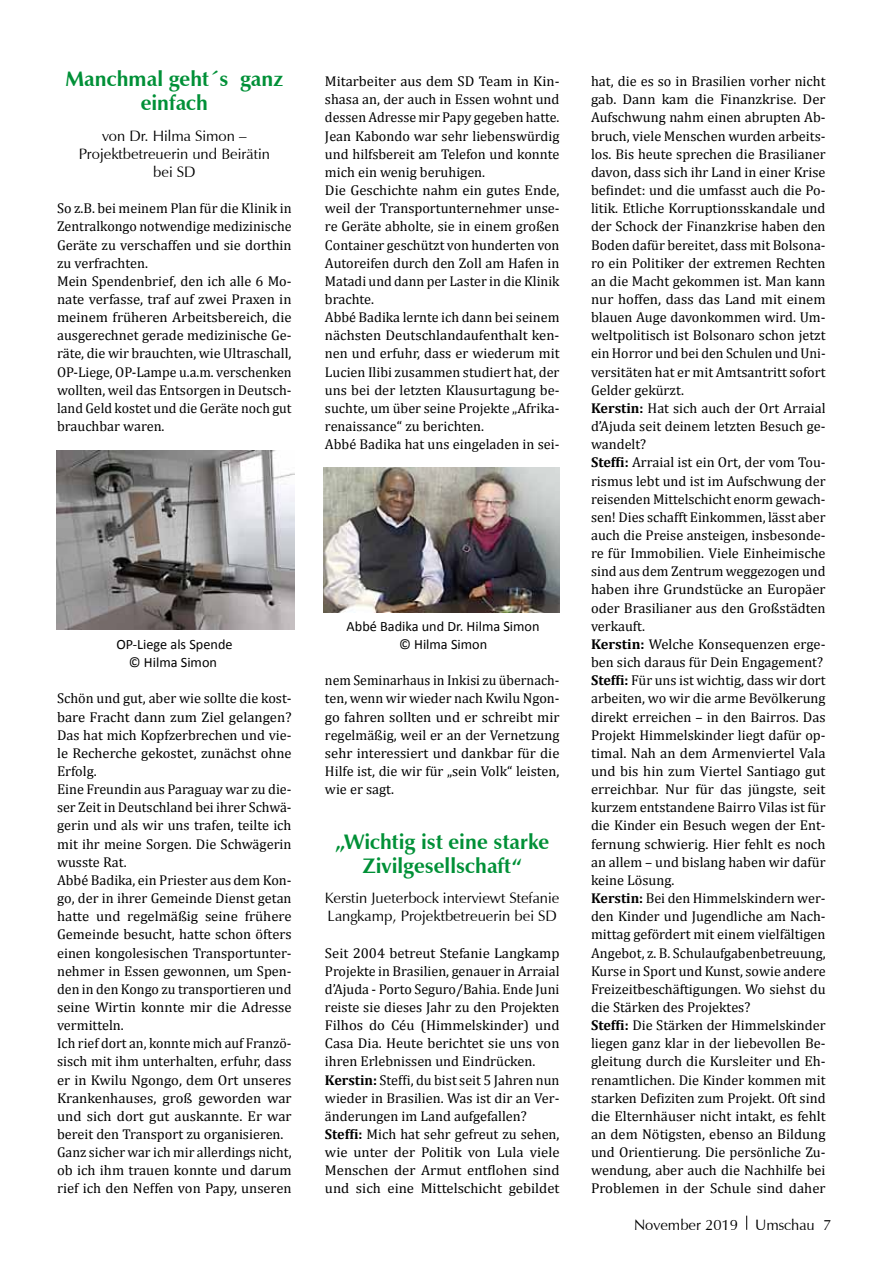
<style>
.page{position:relative;width:893px;height:1263px;background:#fff}
.page>*{position:absolute;margin:0;border:0;box-sizing:border-box;transform-origin:0 0}
.t1{font:700 21px/24px "Zapf Humanist 601 BT";color:#009037;text-align:center}
.t2{font:15px/18.1px "Zapf Humanist 601 BT";color:#000}
.t3{font:14.25px/18.1px "Cambria";color:#000}
.t4{font:14.25px "Calibri";color:#000}
.s1{font-weight:700}
</style>
<div class="page">
<svg style="left:746px;top:1216px;width:1px;height:14px"></svg>
<img style="left:56px;top:451px;width:238px;height:179px">
<img style="left:323px;top:467px;width:236px;height:146px">
<h1 class="t1" style="left:65px;top:67px;width:219px">Manchmal geht´s ganz einfach</h1>
<p class="t2" style="left:79px;top:126px;width:193px;text-align:center">von Dr. Hilma Simon –<br>Projektbetreuerin und Beirätin bei SD</p>
<p class="t3" style="left:57px;top:199px;width:236px">So z.B. bei meinem Plan für die Klinik in Zentralkongo notwendige medizinische Geräte zu verschaffen und sie dorthin zu verfrachten.<br>Mein Spendenbrief, den ich alle 6 Mo&shy;nate verfasse, traf auf zwei Praxen in meinem früheren Arbeitsbereich, die ausgerechnet gerade medizinische Ge&shy;räte, die wir brauchten, wie Ultraschall, OP-Liege, OP-Lampe u.a.m. verschenken wollten, weil das Entsorgen in Deutsch&shy;land Geld kostet und die Geräte noch gut brauchbar waren.</p>
<p class="t3" style="left:325px;top:72px;width:236px">Mitarbeiter aus dem SD Team in Kin&shy;shasa an, der auch in Essen wohnt und dessen Adresse mir Papy gegeben hatte.<br>Jean Kabondo war sehr liebenswürdig und hilfsbereit am Telefon und konnte mich ein wenig beruhigen.<br>Die Geschichte nahm ein gutes Ende, weil der Transportunternehmer unse&shy;re Geräte abholte, sie in einem großen Container geschützt von hunderten von Autoreifen durch den Zoll am Hafen in Matadi und dann per Laster in die Klinik brachte.<br>Abbé Badika lernte ich dann bei seinem nächsten Deutschlandaufenthalt ken&shy;nen und erfuhr, dass er wiederum mit Lucien Ilibi zusammen studiert hat, der uns bei der letzten Klausurtagung be&shy;suchte, um über seine Projekte „Afrika&shy;renaissance“ zu berichten.<br>Abbé Badika hat uns eingeladen in sei-</p>
<p class="t4" style="left:347px;top:617px;width:194px">Abbé Badika und Dr. Hilma Simon</p>
<p class="t4" style="left:117px;top:635px;width:118px">OP-Liege als Spende</p>
<p class="t4" style="left:399px;top:635px;width:90px">© Hilma Simon</p>
<p class="t4" style="left:129px;top:653px;width:90px">© Hilma Simon</p>
<p class="t3" style="left:57px;top:689px;width:236px">Schön und gut, aber wie sollte die kost&shy;bare Fracht dann zum Ziel gelangen?<br>Das hat mich Kopfzerbrechen und vie&shy;le Recherche gekostet, zunächst ohne Erfolg.<br>Eine Freundin aus Paraguay war zu die&shy;ser Zeit in Deutschland bei ihrer Schwä&shy;gerin und als wir uns trafen, teilte ich mit ihr meine Sorgen. Die Schwägerin wusste Rat.<br>Abbé Badika, ein Priester aus dem Kon&shy;go, der in ihrer Gemeinde Dienst getan hatte und regelmäßig seine frühere Gemeinde besucht, hatte schon öfters einen kongolesischen Transportunter&shy;nehmer in Essen gewonnen, um Spen&shy;den in den Kongo zu transportieren und seine Wirtin konnte mir die Adresse vermitteln.<br>Ich rief dort an, konnte mich auf Franzö&shy;sisch mit ihm unterhalten, erfuhr, dass er in Kwilu Ngongo, dem Ort unseres Krankenhauses, groß geworden war und sich dort gut auskannte. Er war bereit den Transport zu organisieren.<br>Ganz sicher war ich mir allerdings nicht, ob ich ihm trauen konnte und darum rief ich den Neffen von Papy, unseren</p>
<p class="t3" style="left:325px;top:671px;width:236px;text-align:justify">nem Seminarhaus in Inkisi zu übernach&shy;ten, wenn wir wieder nach Kwilu Ngon&shy;go fahren sollten und er schreibt mir regelmäßig, weil er an der Vernetzung sehr interessiert und dankbar für die Hilfe ist, die wir für „sein Volk“ leisten, wie er sagt.</p>
<h1 class="t1" style="left:335px;top:829px;width:216px">„Wichtig ist eine starke<br>Zivilgesellschaft“</h1>
<p class="t2" style="left:325px;top:889px;width:236px">Kerstin Jueterbock interviewt Stefanie<br>Langkamp, Projektbetreuerin bei SD</p>
<p class="t3" style="left:325px;top:943px;width:236px">Seit 2004 betreut Stefanie Langkamp Projekte in Brasilien, genauer in Arraial d’Ajuda - Porto Seguro/Bahia. Ende Juni reiste sie dieses Jahr zu den Projekten Filhos do Céu (Himmelskinder) und Casa Dia. Heute berichtet sie uns von ihren Erlebnissen und Eindrücken.<br><span class="s1">Kerstin:</span> Steffi, du bist seit 5 Jahren nun wieder in Brasilien. Was ist dir an Ver&shy;änderungen im Land aufgefallen?<br><span class="s1">Steffi:</span> Mich hat sehr gefreut zu sehen, wie unter der Politik von Lula viele Menschen der Armut entflohen sind und sich eine Mittelschicht gebildet</p>
<p class="t3" style="left:591px;top:72px;width:236px">hat, die es so in Brasilien vorher nicht gab. Dann kam die Finanzkrise. Der Aufschwung nahm einen abrupten Ab&shy;bruch, viele Menschen wurden arbeits&shy;los. Bis heute sprechen die Brasilianer davon, dass sich ihr Land in einer Krise befindet: und die umfasst auch die Po&shy;litik. Etliche Korruptionsskandale und der Schock der Finanzkrise haben den Boden dafür bereitet, dass mit Bolsona&shy;ro ein Politiker der extremen Rechten an die Macht gekommen ist. Man kann nur hoffen, dass das Land mit einem blauen Auge davonkommen wird. Um&shy;weltpolitisch ist Bolsonaro schon jetzt ein Horror und bei den Schulen und Uni&shy;versitäten hat er mit Amtsantritt sofort Gelder gekürzt.<br><span class="s1">Kerstin:</span> Hat sich auch der Ort Arraial d’Ajuda seit deinem letzten Besuch ge&shy;wandelt?<br><span class="s1">Steffi:</span> Arraial ist ein Ort, der vom Tou&shy;rismus lebt und ist im Aufschwung der reisenden Mittelschicht enorm gewach&shy;sen! Dies schafft Einkommen, lässt aber auch die Preise ansteigen, insbesonde&shy;re für Immobilien. Viele Einheimische sind aus dem Zentrum weggezogen und haben ihre Grundstücke an Europäer oder Brasilianer aus den Großstädten verkauft.<br><span class="s1">Kerstin:</span> Welche Konsequenzen erge&shy;ben sich daraus für Dein Engagement?<br><span class="s1">Steffi:</span> Für uns ist wichtig, dass wir dort arbeiten, wo wir die arme Bevölkerung direkt erreichen – in den Bairros. Das Projekt Himmelskinder liegt dafür op&shy;timal. Nah an dem Armenviertel Vala und bis hin zum Viertel Santiago gut erreichbar. Nur für das jüngste, seit kurzem entstandene Bairro Vilas ist für die Kinder ein Besuch wegen der Ent&shy;fernung schwierig. Hier fehlt es noch an allem – und bislang haben wir dafür keine Lösung.<br><span class="s1">Kerstin:</span> Bei den Himmelskindern wer&shy;den Kinder und Jugendliche am Nach&shy;mittag gefördert mit einem vielfältigen Angebot, z. B. Schulaufgabenbetreuung, Kurse in Sport und Kunst, sowie andere Freizeitbeschäftigungen. Wo siehst du die Stärken des Projektes?<br><span class="s1">Steffi:</span> Die Stärken der Himmelskinder liegen ganz klar in der liebevollen Be&shy;gleitung durch die Kursleiter und Eh&shy;renamtlichen. Die Kinder kommen mit starken Defiziten zum Projekt. Oft sind die Elternhäuser nicht intakt, es fehlt an dem Nötigsten, ebenso an Bildung und Orientierung. Die persönliche Zu&shy;wendung, aber auch die Nachhilfe bei Problemen in der Schule sind daher</p>
<p class="t2" style="left:634px;top:1215px;width:199px">November 2019 Umschau 7</p>
</div>
